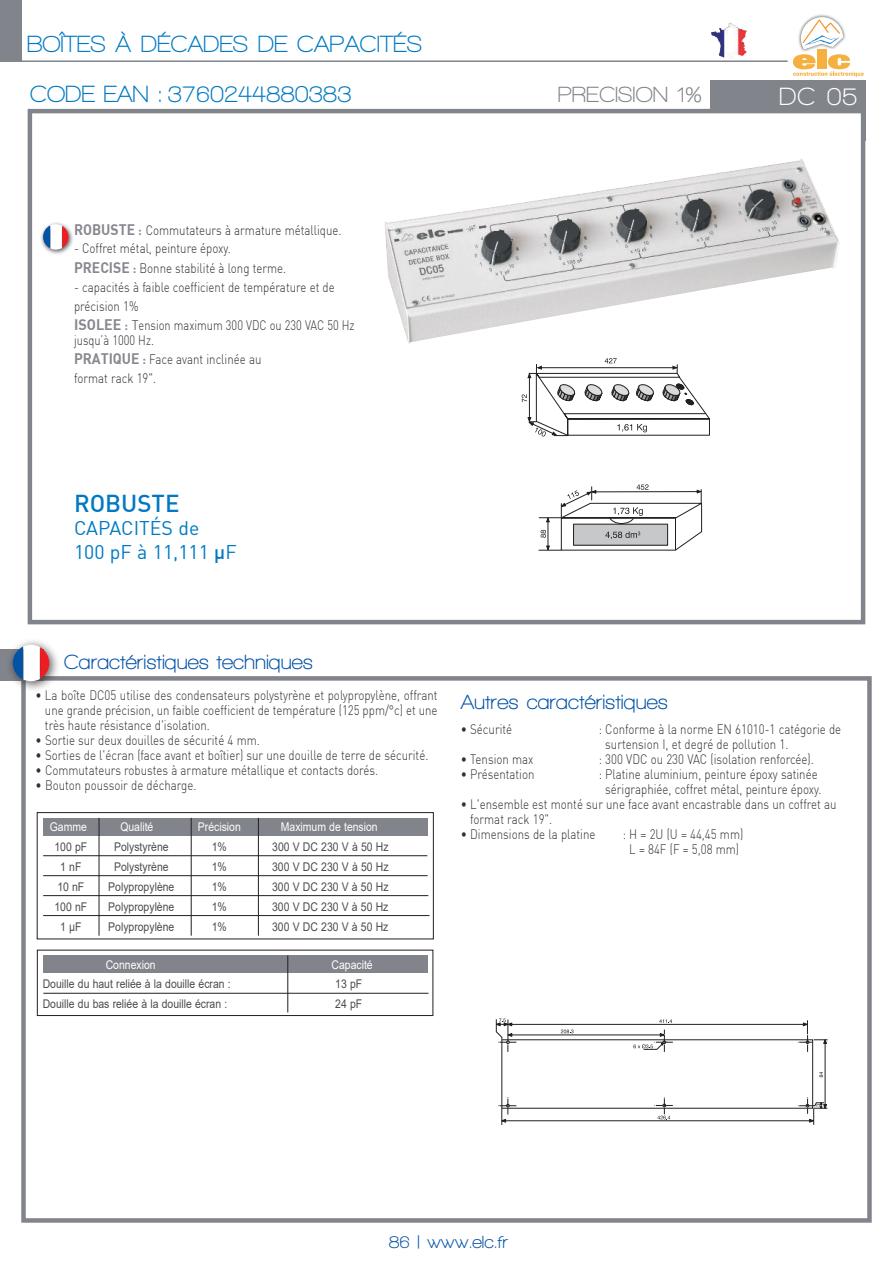
<style>
.page{position:relative;width:893px;height:1263px;background:#fff}
.page>*{position:absolute;margin:0;border:0;box-sizing:border-box;transform-origin:0 0}
.t1{font:700 25.5px "Walkway";color:#fff}
.t2{font:700 24px "Walkway";color:#0079c2}
.t3{font:500 24px "DIN";color:#0079c2}
.t4{font:700 22.5px "Walkway";color:#82848b}
.t5{font:700 21px "Walkway";color:#0353a5}
.t6{font:19.5px/23.4px "DIN";color:#0079c2}
.t7{font:700 18px "Walkway";color:#0353a5}
.t8{font:300 13.5px/15px "DIN";color:#312f30;scale:.85 1}
.t9{font:300 13.5px/19px "DIN";color:#312f30;scale:.82 1}
.t10{font:12px "Arial";color:#4b4c4d;scale:.87 1}
.t11{font:12px "Arial";color:#fff;scale:.87 1}
.s1{font-family:"DIN Bold";font-weight:400;font-size:15px;color:#87888f}
.s2{font-family:"DIN Bold";font-weight:400;font-size:12.45px;color:#87888f}
.s3{font-weight:500}
</style>
<div class="page">
<div style="left:0;top:0;width:21px;height:61px;background:#82848b"></div>
<div style="left:21px;top:676px;width:851px;height:547px;border:5px solid #82848b"></div>
<hr style="left:0;top:60px;width:788px;height:2px;background:#82848b">
<div style="left:710px;top:81px;width:155px;height:60px;background:#82848b"></div>
<div style="left:30px;top:111px;width:833px;height:511px;background:#fff"></div>
<div style="left:28px;top:109px;width:837px;height:515px;border:5px solid #82848b"></div>
<div style="left:0;top:649px;width:44px;height:31px;background:#82848b"></div>
<div style="left:6px;top:638px;width:54px;height:54px;background:#231f20;opacity:.75"></div>
<svg style="left:13px;top:645px;width:36px;height:36px"></svg>
<img style="left:812px;top:14px;width:20px;height:3px">
<svg style="left:793px;top:17px;width:71px;height:60px"></svg>
<img style="left:712px;top:23px;width:19px;height:10px">
<img style="left:384px;top:158px;width:455px;height:186px">
<svg style="left:522px;top:358px;width:188px;height:79px"></svg>
<svg style="left:539px;top:484px;width:163px;height:67px"></svg>
<div style="left:37px;top:812px;width:397px;height:127px;border:1px solid #231f20"></div>
<div style="left:43px;top:818px;width:384px;height:18px;background:#82848b"></div>
<hr style="left:43px;top:855px;width:384px;height:1px;background:#231f20">
<hr style="left:43px;top:875px;width:385px;height:1px;background:#231f20">
<hr style="left:43px;top:895px;width:385px;height:1px;background:#231f20">
<hr style="left:43px;top:915px;width:386px;height:1px;background:#231f20">
<hr style="left:191px;top:818px;width:1px;height:118px;background:#231f20">
<hr style="left:258px;top:818px;width:1px;height:118px;background:#231f20">
<hr style="left:99px;top:818px;width:1px;height:118px;background:#231f20">
<div style="left:37px;top:950px;width:396px;height:66px;border:1px solid #231f20"></div>
<div style="left:43px;top:956px;width:384px;height:17px;background:#82848b"></div>
<hr style="left:43px;top:993px;width:385px;height:1px;background:#231f20">
<hr style="left:287px;top:955px;width:1px;height:57px;background:#231f20">
<hr style="left:502px;top:1120px;width:311px;height:1px;background:#231f20">
<svg style="left:498px;top:1097px;width:18px;height:28px"></svg>
<hr style="left:825px;top:1040px;width:1px;height:68px;background:#231f20">
<svg style="left:797px;top:1097px;width:30px;height:28px"></svg>
<svg style="left:819px;top:1072px;width:4px;height:5px"></svg>
<svg style="left:655px;top:1097px;width:18px;height:23px"></svg>
<svg style="left:495px;top:1018px;width:333px;height:34px"></svg>
<div style="left:40px;top:221px;width:34px;height:34px;background:#231f20;opacity:.75"></div>
<svg style="left:43px;top:224px;width:26px;height:26px"></svg>
<h2 class="t2" style="left:27px;top:31px;width:397px">BOÎTES À DÉCADES DE CAPACITÉS</h2>
<h2 class="t2" style="left:30px;top:81px;width:323px">CODE EAN : 3760244880383</h2>
<h3 class="t4" style="left:558px;top:82px;width:146px">PRECISION 1%</h3>
<h1 class="t1" style="left:779px;top:82px;width:80px">DC 05</h1>
<p class="t8" style="left:74px;top:223px;width:316px"><span class="s1">ROBUSTE</span> <span class="s2">:</span> Commutateurs à armature métallique.</p>
<p class="t8" style="left:74px;top:240px;width:251px;line-height:19.2px">- Coffret métal, peinture époxy.<br><span class="s1">PRECISE</span> <span class="s2">:</span> Bonne stabilité à long terme.</p>
<p class="t8" style="left:74px;top:278px;width:332px;line-height:19px">- capacités à faible coefficient de température et de précision 1%<br><span class="s1">ISOLEE</span> <span class="s2">:</span> Tension maximum 300 VDC ou 230 VAC 50 Hz</p>
<p class="t9" style="left:74px;top:331px;width:230px">jusqu’à 1000 Hz.<br><span class="s1">PRATIQUE</span> <span class="s2">:</span> Face avant inclinée au format rack 19".</p>
<h2 class="t3" style="left:74px;top:494px;width:107px">ROBUSTE</h2>
<h3 class="t6" style="left:74px;top:516px;width:164px">CAPACITÉS de<br>100 pF à 11,111 <span class="s3">µ</span>F</h3>
<h3 class="t5" style="left:64px;top:651px;width:251px">Caractéristiques techniques</h3>
<p class="t8" style="left:45px;top:689px;width:463px;text-align:justify;text-indent:-9px">• La boîte DC05 utilise des condensateurs polystyrène et polypropylène, offrant une grande précision, un faible coefficient de température (125 ppm/°c) et une très haute résistance d'isolation.</p>
<p class="t8" style="left:36px;top:734px;width:265px">• Sortie sur deux douilles de sécurité 4 mm.</p>
<p class="t8" style="left:36px;top:749px;width:464px">• Sorties de l'écran (face avant et boîtier) sur une douille de terre de sécurité.</p>
<p class="t8" style="left:36px;top:764px;width:405px">• Commutateurs robustes à armature métallique et contacts dorés.</p>
<p class="t8" style="left:36px;top:779px;width:191px">• Bouton poussoir de décharge.</p>
<p class="t11" style="left:50px;top:822px;width:44px">Gamme</p>
<p class="t11" style="left:120px;top:822px;width:40px">Qualité</p>
<p class="t11" style="left:198px;top:822px;width:51px">Précision</p>
<p class="t11" style="left:281px;top:822px;width:113px">Maximum de tension</p>
<p class="t10" style="left:54px;top:842px;width:39px">100 pF</p>
<p class="t10" style="left:114px;top:842px;width:64px">Polystyrène</p>
<p class="t10" style="left:212px;top:842px;width:19px">1%</p>
<p class="t10" style="left:272px;top:842px;width:135px">300 V DC 230 V à 50 Hz</p>
<p class="t10" style="left:60px;top:862px;width:26px">1 nF</p>
<p class="t10" style="left:114px;top:862px;width:64px">Polystyrène</p>
<p class="t10" style="left:212px;top:862px;width:19px">1%</p>
<p class="t10" style="left:272px;top:862px;width:135px">300 V DC 230 V à 50 Hz</p>
<p class="t10" style="left:57px;top:882px;width:33px">10 nF</p>
<p class="t10" style="left:108px;top:882px;width:78px">Polypropylène</p>
<p class="t10" style="left:212px;top:882px;width:19px">1%</p>
<p class="t10" style="left:272px;top:882px;width:135px">300 V DC 230 V à 50 Hz</p>
<p class="t10" style="left:54px;top:902px;width:39px">100 nF</p>
<p class="t10" style="left:108px;top:902px;width:78px">Polypropylène</p>
<p class="t10" style="left:212px;top:902px;width:19px">1%</p>
<p class="t10" style="left:272px;top:902px;width:135px">300 V DC 230 V à 50 Hz</p>
<p class="t10" style="left:60px;top:922px;width:26px">1 µF</p>
<p class="t10" style="left:108px;top:922px;width:78px">Polypropylène</p>
<p class="t10" style="left:212px;top:922px;width:19px">1%</p>
<p class="t10" style="left:272px;top:922px;width:135px">300 V DC 230 V à 50 Hz</p>
<p class="t11" style="left:106px;top:960px;width:59px">Connexion</p>
<p class="t11" style="left:332px;top:960px;width:49px">Capacité</p>
<p class="t10" style="left:43px;top:980px;width:218px">Douille du haut reliée à la douille écran :</p>
<p class="t10" style="left:335px;top:980px;width:33px">13 pF</p>
<p class="t10" style="left:43px;top:1000px;width:214px">Douille du bas reliée à la douille écran :</p>
<p class="t10" style="left:335px;top:1000px;width:33px">24 pF</p>
<h3 class="t5" style="left:461px;top:690px;width:209px">Autres caractéristiques</h3>
<p class="t8" style="left:461px;top:723px;width:62px">• Sécurité</p>
<p class="t8" style="left:605px;top:723px;width:279px;text-indent:-7px">: Conforme à la norme EN 61010-1 catégorie de surtension I, et degré de pollution 1.</p>
<p class="t8" style="left:461px;top:753px;width:87px">• Tension max</p>
<p class="t8" style="left:599px;top:753px;width:255px">: 300 VDC ou 230 VAC (isolation renforcée).</p>
<p class="t8" style="left:461px;top:768px;width:88px">• Présentation</p>
<p class="t8" style="left:599px;top:768px;width:263px;text-align:center">: Platine aluminium, peinture époxy satinée sérigraphiée, coffret métal, peinture époxy.</p>
<p class="t8" style="left:470px;top:798px;width:432px;text-indent:-9px">• L'ensemble est monté sur une face avant encastrable dans un coffret au format rack 19".</p>
<p class="t8" style="left:461px;top:828px;width:160px">• Dimensions de la platine</p>
<p class="t8" style="left:623px;top:828px;width:143px;text-align:center">: H = 2U (U = 44,45 mm)<br>L = 84F (F = 5,08 mm)</p>
<h3 class="t7" style="left:389px;top:1232px;width:121px">86 | www.elc.fr</h3>
</div>
